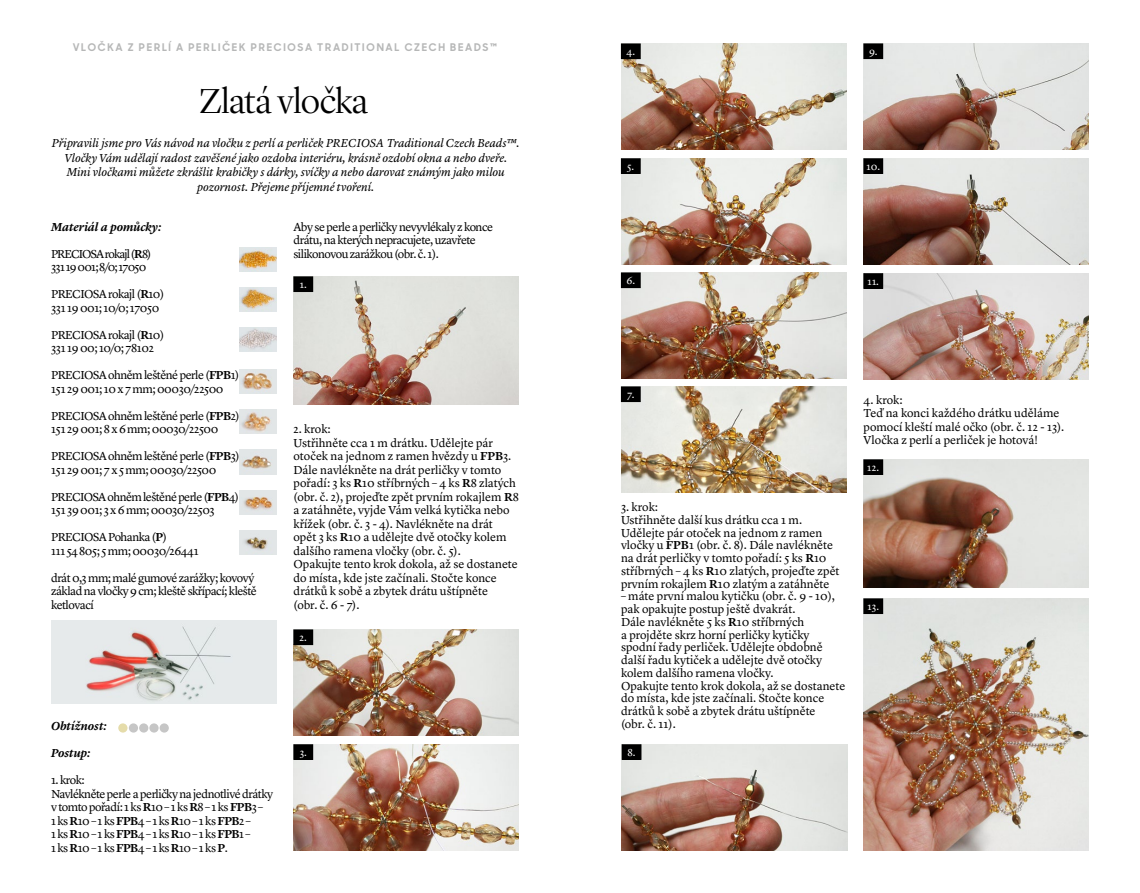
<style>
.page{position:relative;width:1140px;height:893px;background:#fff}
.page>*{position:absolute;margin:0;border:0;box-sizing:border-box;transform-origin:0 0}
.t1{font:300 36px "Lyon Display";letter-spacing:-.01em;color:#000}
.t2{font:12px/12.8px "Lyon Text";letter-spacing:-.005em;color:#000}
.t3{font:12px/13.5px "Lyon Text";letter-spacing:-.04em;color:#000}
.t4{font:italic 12px/14.4px "Lyon Text";letter-spacing:-.005em;color:#000;text-align:center}
.t5{font:12px/13.5px "Lyon Text";letter-spacing:-.045em;color:#000}
.t6{font:12px/13.5px "Lyon Text";letter-spacing:-.07em;color:#000}
.t7{font:italic 600 12px "Lyon Text";letter-spacing:-.005em;color:#000}
.t8{font:700 10.5px "Sharp Sans Display No 1";letter-spacing:.17em;color:#b6b7b7}
.t9{font:10.5px "Lyon Text";letter-spacing:.015em;color:#fff}
.s1{font-weight:600}
</style>
<div class="page">
<img style="left:239px;top:369px;width:37px;height:24px">
<img style="left:239px;top:247px;width:37px;height:24px">
<img style="left:239px;top:287px;width:37px;height:24px">
<img style="left:239px;top:327px;width:37px;height:24px">
<img style="left:239px;top:409px;width:37px;height:25px">
<img style="left:239px;top:450px;width:37px;height:24px">
<img style="left:239px;top:490px;width:37px;height:24px">
<img style="left:239px;top:531px;width:37px;height:24px">
<div style="left:118px;top:723px;width:9px;height:10px;background:#e5dcaa;border-radius:50%"></div>
<div style="left:160px;top:723px;width:9px;height:10px;background:#c6c6c6;border-radius:50%"></div>
<div style="left:129px;top:723px;width:9px;height:10px;background:#c6c6c6;border-radius:50%"></div>
<div style="left:139px;top:723px;width:9px;height:10px;background:#c6c6c6;border-radius:50%"></div>
<div style="left:149px;top:723px;width:10px;height:10px;background:#c6c6c6;border-radius:50%"></div>
<img style="left:293px;top:276px;width:226px;height:128px">
<img style="left:293px;top:630px;width:226px;height:106px">
<img style="left:293px;top:744px;width:226px;height:107px">
<img style="left:621px;top:44px;width:225px;height:106px">
<img style="left:622px;top:744px;width:225px;height:107px">
<img style="left:863px;top:44px;width:226px;height:106px">
<img style="left:863px;top:158px;width:226px;height:107px">
<img style="left:863px;top:273px;width:226px;height:107px">
<img style="left:863px;top:459px;width:226px;height:128px">
<img style="left:863px;top:598px;width:226px;height:253px">
<img style="left:621px;top:158px;width:225px;height:107px">
<img style="left:621px;top:273px;width:225px;height:106px">
<img style="left:621px;top:387px;width:225px;height:106px">
<div style="left:294px;top:277px;width:19px;height:14px;background:#000"></div>
<div style="left:293px;top:276px;width:20px;height:16px;border:1px solid #000"></div>
<div style="left:294px;top:630px;width:19px;height:15px;background:#000"></div>
<div style="left:293px;top:630px;width:20px;height:15px;border:1px solid #000"></div>
<div style="left:294px;top:745px;width:19px;height:14px;background:#000"></div>
<div style="left:293px;top:744px;width:20px;height:16px;border:1px solid #000"></div>
<div style="left:621px;top:44px;width:19px;height:15px;background:#000"></div>
<div style="left:622px;top:745px;width:19px;height:14px;background:#000"></div>
<div style="left:622px;top:744px;width:19px;height:16px;border:1px solid #000"></div>
<div style="left:864px;top:44px;width:18px;height:15px;background:#000"></div>
<div style="left:863px;top:44px;width:20px;height:15px;border:1px solid #000"></div>
<div style="left:864px;top:159px;width:18px;height:14px;background:#000"></div>
<div style="left:863px;top:158px;width:20px;height:16px;border:1px solid #000"></div>
<div style="left:864px;top:274px;width:18px;height:14px;background:#000"></div>
<div style="left:863px;top:273px;width:20px;height:16px;border:1px solid #000"></div>
<div style="left:864px;top:460px;width:18px;height:14px;background:#000"></div>
<div style="left:863px;top:459px;width:20px;height:16px;border:1px solid #000"></div>
<div style="left:864px;top:599px;width:18px;height:14px;background:#000"></div>
<div style="left:863px;top:598px;width:20px;height:16px;border:1px solid #000"></div>
<div style="left:621px;top:159px;width:19px;height:14px;background:#000"></div>
<div style="left:621px;top:158px;width:19px;height:16px;border:1px solid #000"></div>
<div style="left:621px;top:273px;width:19px;height:15px;background:#000"></div>
<div style="left:621px;top:387px;width:19px;height:15px;background:#000"></div>
<img style="left:51px;top:621px;width:225px;height:83px">
<p class="t8" style="left:73px;top:39px;width:186px">VLOČKA Z PERLÍ A PERLIČEK PRE</p>
<p class="t8" style="left:274px;top:39px;width:224px">CIO SA TRADITIONAL CZECH BEADS™</p>
<h1 class="t1" style="left:199px;top:75px;width:170px">Zlatá vločka</h1>
<p class="t4" style="left:52px;top:135px;width:469px">Připravili jsme pro Vás návod na vločku z perlí a perliček PRECIOSA Traditional Czech Beads™.<br>Vločky Vám udělají radost zavěšené jako ozdoba interiéru, krásně ozdobí okna a nebo dveře.<br>Mini vločkami můžete zkrášlit krabičky s dárky, svíčky a nebo darovat známým jako milou pozornost. Přejeme příjemné tvoření.</p>
<p class="t3" style="left:293px;top:219px;width:201px">Aby se perle a perličky nevyvlékaly z konce drátu, na kterých nepracujete, uzavřete silikonovou zarážkou (obr. č. 1).</p>
<p class="t7" style="left:51px;top:218px;width:112px">Materiál a pomůcky:</p>
<p class="t6" style="left:51px;top:246px;width:102px">PRECIOSA rokajl (<span class="s1">R</span>8)<br>331 19 001; 8/0; 17050</p>
<p class="t3" style="left:51px;top:287px;width:115px">PRECIOSA rokajl (<span class="s1">R</span>10)<br>331 19 001; 10/0; 17050</p>
<p class="t3" style="left:51px;top:327px;width:115px">PRECIOSA rokajl (<span class="s1">R</span>10)<br>331 19 00; 10/0; 78102</p>
<p class="t3" style="left:51px;top:368px;width:190px">PRECIOSA ohněm leštěné perle (<span class="s1">FPB</span>1)<br>151 29 001; 10 x 7 mm; 00030/22500</p>
<p class="t3" style="left:51px;top:408px;width:190px">PRECIOSA ohněm leštěné perle (<span class="s1">FPB</span>2)<br>151 29 001; 8 x 6 mm; 00030/22500</p>
<p class="t3" style="left:51px;top:449px;width:190px">PRECIOSA ohněm leštěné perle (<span class="s1">FPB</span>3)<br>151 29 001; 7 x 5 mm; 00030/22500</p>
<p class="t5" style="left:51px;top:489px;width:189px">PRECIOSA ohněm leštěné perle (<span class="s1">FPB</span>4)<br>151 39 001; 3 x 6 mm; 00030/22503</p>
<p class="t3" style="left:51px;top:530px;width:149px">PRECIOSA Pohanka (<span class="s1">P</span>)<br>111 54 805; 5 mm; 00030/26441</p>
<p class="t3" style="left:51px;top:570px;width:207px">drát 0,3 mm; malé gumové zarážky; kovový základ na vločky 9 cm; kleště skřípací; kleště ketlovací</p>
<p class="t9" style="left:300px;top:277px;width:9px">1.</p>
<p class="t2" style="left:293px;top:422px;width:227px;line-height:13.5px">2. krok:<br>Ustřihněte cca 1 m drátku. Udělejte pár otoček na jednom z ramen hvězdy u <span class="s1">FPB</span>3.<br>Dále navlékněte na drát perličky v tomto pořadí: 3 ks <span class="s1">R</span>10 stříbrných – 4 ks <span class="s1">R</span>8 zlatých (obr. č. 2), projeďte zpět prvním rokajlem <span class="s1">R</span>8 a zatáhněte, vyjde Vám velká kytička nebo křížek (obr. č. 3 - 4). Navlékněte na drát<br>opět 3 ks <span class="s1">R</span>10 a udělejte dvě otočky kolem dalšího ramena vločky (obr. č. 5).<br>Opakujte tento krok dokola, až se dostanete do místa, kde jste začínali. Stočte konce drátků k sobě a zbytek drátu uštípněte<br>(obr. č. 6 - 7).</p>
<p class="t9" style="left:299px;top:630px;width:9px">2.</p>
<p class="t7" style="left:51px;top:717px;width:57px">Obtížnost:</p>
<p class="t7" style="left:51px;top:744px;width:41px">Postup:</p>
<p class="t3" style="left:51px;top:773px;width:223px">1. krok:<br>Navlékněte perle a perličky na jednotlivé drátky v tomto pořadí: 1 ks <span class="s1">R</span>10 – 1 ks <span class="s1">R</span>8 – 1 ks <span class="s1">FPB</span>3 –<br>1 ks <span class="s1">R</span>10 – 1 ks <span class="s1">FPB</span>4 – 1 ks <span class="s1">R</span>10 – 1 ks <span class="s1">FPB</span>2 –<br>1 ks <span class="s1">R</span>10 – 1 ks <span class="s1">FPB</span>4 – 1 ks <span class="s1">R</span>10 – 1 ks <span class="s1">FPB</span>1 –<br>1 ks <span class="s1">R</span>10 – 1 ks <span class="s1">FPB</span>4 – 1 ks <span class="s1">R</span>10 – 1 ks <span class="s1">P</span>.</p>
<p class="t9" style="left:300px;top:744px;width:9px">3.</p>
<p class="t9" style="left:626px;top:44px;width:10px">4.</p>
<p class="t9" style="left:869px;top:44px;width:10px">9.</p>
<p class="t9" style="left:627px;top:159px;width:9px">5.</p>
<p class="t9" style="left:866px;top:159px;width:15px">10.</p>
<p class="t9" style="left:626px;top:273px;width:10px">6.</p>
<p class="t9" style="left:867px;top:273px;width:13px">11.</p>
<p class="t9" style="left:627px;top:387px;width:9px">7.</p>
<p class="t2" style="left:621px;top:500px;width:220px">3. krok:<br>Ustřihněte další kus drátku cca 1 m.<br>Udělejte pár otoček na jednom z ramen vločky u <span class="s1">FPB</span>1 (obr. č. 8). Dále navlékněte na drát perličky v tomto pořadí: 5 ks <span class="s1">R</span>10 stříbrných – 4 ks <span class="s1">R</span>10 zlatých, projeďte zpět prvním rokajlem <span class="s1">R</span>10 zlatým a zatáhněte</p>
<p class="t2" style="left:621px;top:589px;width:226px">– máte první malou kytičku (obr. č. 9 - 10), pak opakujte postup ještě dvakrát.<br>Dále navlékněte 5 ks <span class="s1">R</span>10 stříbrných<br>a projděte skrz horní perličky kytičky spodní řady perliček. Udělejte obdobně další řadu kytiček a udělejte dvě otočky kolem dalšího ramena vločky.<br>Opakujte tento krok dokola, až se dostanete do místa, kde jste začínali. Stočte konce drátků k sobě a zbytek drátu uštípněte<br>(obr. č. 11).</p>
<p class="t9" style="left:627px;top:744px;width:10px">8.</p>
<p class="t2" style="left:863px;top:392px;width:202px;line-height:13.5px">4. krok:<br>Teď na konci každého drátku uděláme pomocí kleští malé očko (obr. č. 12 - 13).<br>Vločka z perlí a perliček je hotová!</p>
<p class="t9" style="left:867px;top:460px;width:13px">12.</p>
<p class="t9" style="left:867px;top:599px;width:13px">13.</p>
</div>
